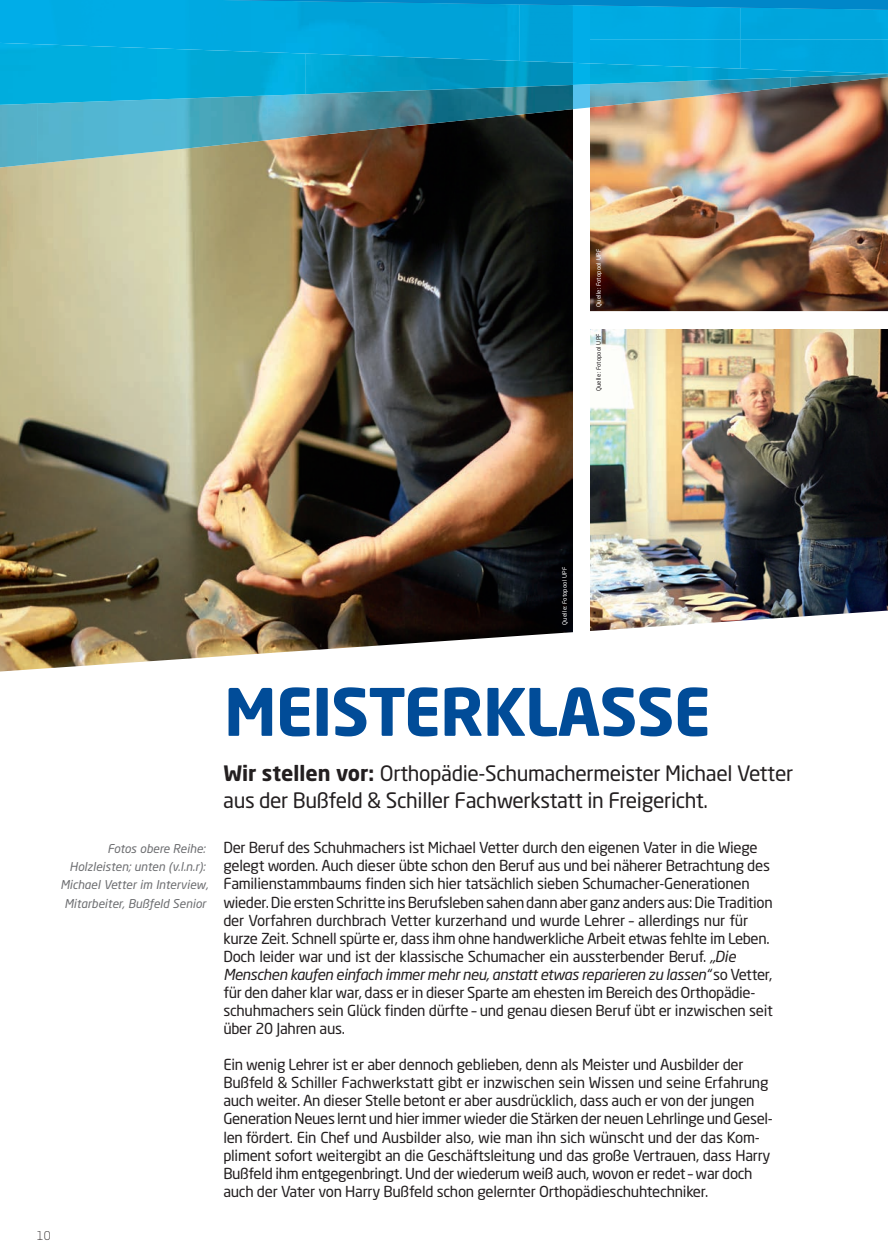
<style>
.page{position:relative;width:888px;height:1258px;background:#fff}
.page>*{position:absolute;margin:0;border:0;box-sizing:border-box;transform-origin:0 0}
.t1{font:700 64.5px "Neo Sans Pro";letter-spacing:-.015em;color:#014c98}
.t2{font:21px/27.2px "Neo Sans Pro";letter-spacing:-.02em;color:#231f20}
.t3{font:15px/18px "Neo Sans Pro";letter-spacing:-.02em;color:#231f20}
.t4{font:italic 12px/18px "Neo Sans Pro";color:#6c6d70;text-align:right}
.t5{font:300 12px "Neo Sans Pro";color:#231f20}
.t6{font:6px "Neo Sans Pro";letter-spacing:.025em;color:#fff}
.t7{font:6px "Neo Sans Pro";letter-spacing:.025em;color:#231f20}
.s1{font-weight:700}
.s2{font-style:italic}
</style>
<div class="page">
<img style="left:0;top:120px;width:573px;height:489px">
<img style="left:590px;top:109px;width:298px;height:202px">
<img style="left:590px;top:329px;width:298px;height:280px">
<img style="left:0;top:609px;width:888px;height:63px">
<div style="left:0;top:109px;width:38px;height:60px;background:#55b1c8"></div>
<img style="left:38px;top:109px;width:214px;height:55px">
<img style="left:252px;top:109px;width:214px;height:33px">
<img style="left:466px;top:109px;width:107px;height:11px">
<svg style="left:0;top:0;width:888px;height:109px;background:#10a2cf"></svg>
<p class="t6" style="left:595px;top:307px;width:59px;rotate:-90deg">Quelle: Fotopool UPF</p>
<p class="t7" style="left:595px;top:391px;width:59px;rotate:-90deg">Quelle: Fotopool UPF</p>
<p class="t6" style="left:561px;top:625px;width:59px;rotate:-90deg">Quelle: Fotopool UPF</p>
<p class="t4" style="left:60px;top:840px;width:149px">Fotos obere Reihe:<br>Holzleisten; unten (v.l.n.r):<br>Michael Vetter im Interview,<br>Mitarbeiter, Bußfeld Senior</p>
<p class="t5" style="left:37px;top:1228px;width:15px">10</p>
<h1 class="t1" style="left:224px;top:670px;width:488px">MEISTERKLASSE</h1>
<h2 class="t2" style="left:223px;top:759px;width:571px"><span class="s1">Wir stellen vor:</span> Orthopädie-Schumachermeister Michael Vetter aus der Bußfeld &amp; Schiller Fachwerkstatt in Freigericht.</h2>
<p class="t3" style="left:223px;top:838px;width:551px">Der Beruf des Schuhmachers ist Michael Vetter durch den eigenen Vater in die Wiege gelegt worden. Auch dieser übte schon den Beruf aus und bei näherer Betrachtung des Familienstammbaums finden sich hier tatsächlich sieben Schumacher-Generationen wieder. Die ersten Schritte ins Berufsleben sahen dann aber ganz anders aus: Die Tradition der Vorfahren durchbrach Vetter kurzerhand und wurde Lehrer – allerdings nur für kurze Zeit. Schnell spürte er, dass ihm ohne handwerkliche Arbeit etwas fehlte im Leben.<br>Doch leider war und ist der klassische Schumacher ein aussterbender Beruf. <span class="s2">„Die Menschen kaufen einfach immer mehr neu, anstatt etwas reparieren zu lassen“</span> so Vetter, für den daher klar war, dass er in dieser Sparte am ehesten im Bereich des Orthopädie&shy;schuhmachers sein Glück finden dürfte – und genau diesen Beruf übt er inzwischen seit über 20 Jahren aus.</p>
<p class="t3" style="left:223px;top:1055px;width:551px">Ein wenig Lehrer ist er aber dennoch geblieben, denn als Meister und Ausbilder der Bußfeld &amp; Schiller Fachwerkstatt gibt er inzwischen sein Wissen und seine Erfahrung auch weiter. An dieser Stelle betont er aber ausdrücklich, dass auch er von der jungen Generation Neues lernt und hier immer wieder die Stärken der neuen Lehrlinge und Gesel&shy;len fördert. Ein Chef und Ausbilder also, wie man ihn sich wünscht und der das Kom&shy;pliment sofort weitergibt an die Geschäftsleitung und das große Vertrauen, dass Harry Bußfeld ihm entgegenbringt. Und der wiederum weiß auch, wovon er redet – war doch auch der Vater von Harry Bußfeld schon gelernter Orthopädieschuhtechniker.</p>
</div>
